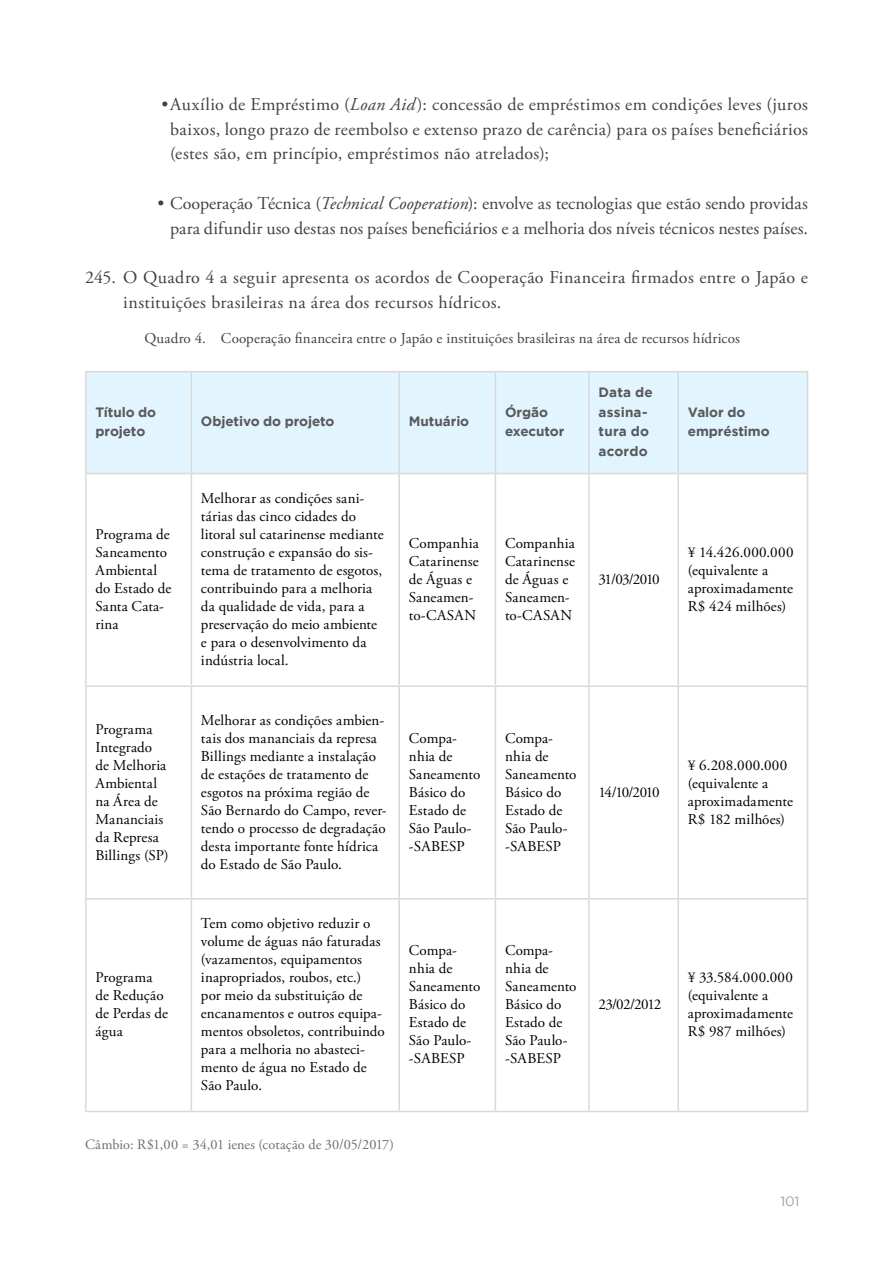
<style>
.page{position:relative;width:893px;height:1263px;background:#fff}
.page>*{position:absolute;margin:0;border:0;box-sizing:border-box;transform-origin:0 0}
.t1{font:18px/24.8px "Adobe Garamond Pro";letter-spacing:.01em;color:#414142;text-align:justify}
.Tabela_básico{font:15px/18px "Adobe Garamond Pro";letter-spacing:.005em;color:#000}
.t2{font:15px "Adobe Garamond Pro";letter-spacing:.01em;color:#414142}
.Footnote{font:14.25px "Adobe Garamond Pro";letter-spacing:.005em;color:#6d6f71}
.Tabela_topo_claro{font:700 13.5px/19.5px "Gotham";letter-spacing:-.005em;color:#58595b}
.Tabela_topo_claro-2{font:700 13.5px/19.5px "Gotham";letter-spacing:.015em;color:#58595b}
.t3{font:13.5px "Gotham";color:#9ea0a2}
.s1{font-style:italic}
</style>
<div class="page">
<div style="left:87px;top:372px;width:720px;height:101px;background:#e2f4fd"></div>
<svg style="left:87px;top:474px;width:720px;height:637px"></svg>
<hr style="left:85px;top:371px;width:106px;height:1px;background:#d9d9d9">
<hr style="left:85px;top:372px;width:2px;height:101px;background:#d9d9d9">
<hr style="left:191px;top:371px;width:208px;height:1px;background:#d9d9d9">
<hr style="left:191px;top:372px;width:1px;height:101px;background:#d9d9d9">
<hr style="left:399px;top:371px;width:96px;height:1px;background:#d9d9d9">
<hr style="left:398px;top:372px;width:2px;height:101px;background:#d9d9d9">
<hr style="left:495px;top:371px;width:94px;height:1px;background:#d9d9d9">
<hr style="left:495px;top:372px;width:1px;height:101px;background:#d9d9d9">
<hr style="left:589px;top:371px;width:89px;height:1px;background:#d9d9d9">
<hr style="left:588px;top:372px;width:2px;height:101px;background:#d9d9d9">
<hr style="left:678px;top:371px;width:130px;height:1px;background:#d9d9d9">
<hr style="left:677px;top:372px;width:2px;height:101px;background:#d9d9d9">
<hr style="left:807px;top:372px;width:1px;height:101px;background:#d9d9d9">
<hr style="left:85px;top:473px;width:106px;height:1px;background:#d9d9d9">
<hr style="left:85px;top:474px;width:2px;height:211px;background:#d9d9d9">
<hr style="left:191px;top:473px;width:208px;height:1px;background:#d9d9d9">
<hr style="left:191px;top:474px;width:1px;height:211px;background:#d9d9d9">
<hr style="left:399px;top:473px;width:96px;height:1px;background:#d9d9d9">
<hr style="left:398px;top:474px;width:2px;height:211px;background:#d9d9d9">
<hr style="left:495px;top:473px;width:94px;height:1px;background:#d9d9d9">
<hr style="left:495px;top:474px;width:1px;height:211px;background:#d9d9d9">
<hr style="left:589px;top:473px;width:89px;height:1px;background:#d9d9d9">
<hr style="left:588px;top:474px;width:2px;height:211px;background:#d9d9d9">
<hr style="left:678px;top:473px;width:130px;height:1px;background:#d9d9d9">
<hr style="left:677px;top:474px;width:2px;height:211px;background:#d9d9d9">
<hr style="left:807px;top:474px;width:1px;height:211px;background:#d9d9d9">
<hr style="left:85px;top:685px;width:106px;height:2px;background:#d9d9d9">
<hr style="left:85px;top:687px;width:2px;height:211px;background:#d9d9d9">
<hr style="left:191px;top:685px;width:208px;height:2px;background:#d9d9d9">
<hr style="left:191px;top:687px;width:1px;height:211px;background:#d9d9d9">
<hr style="left:399px;top:685px;width:96px;height:2px;background:#d9d9d9">
<hr style="left:398px;top:687px;width:2px;height:211px;background:#d9d9d9">
<hr style="left:495px;top:685px;width:94px;height:2px;background:#d9d9d9">
<hr style="left:495px;top:687px;width:1px;height:211px;background:#d9d9d9">
<hr style="left:589px;top:685px;width:89px;height:2px;background:#d9d9d9">
<hr style="left:588px;top:687px;width:2px;height:211px;background:#d9d9d9">
<hr style="left:678px;top:685px;width:130px;height:2px;background:#d9d9d9">
<hr style="left:677px;top:687px;width:2px;height:211px;background:#d9d9d9">
<hr style="left:807px;top:687px;width:1px;height:211px;background:#d9d9d9">
<hr style="left:85px;top:898px;width:106px;height:1px;background:#d9d9d9">
<hr style="left:85px;top:899px;width:2px;height:212px;background:#d9d9d9">
<hr style="left:191px;top:898px;width:208px;height:1px;background:#d9d9d9">
<hr style="left:191px;top:899px;width:1px;height:212px;background:#d9d9d9">
<hr style="left:399px;top:898px;width:96px;height:1px;background:#d9d9d9">
<hr style="left:398px;top:899px;width:2px;height:212px;background:#d9d9d9">
<hr style="left:495px;top:898px;width:94px;height:1px;background:#d9d9d9">
<hr style="left:495px;top:899px;width:1px;height:212px;background:#d9d9d9">
<hr style="left:589px;top:898px;width:89px;height:1px;background:#d9d9d9">
<hr style="left:588px;top:899px;width:2px;height:212px;background:#d9d9d9">
<hr style="left:678px;top:898px;width:130px;height:1px;background:#d9d9d9">
<hr style="left:677px;top:899px;width:2px;height:212px;background:#d9d9d9">
<hr style="left:807px;top:899px;width:1px;height:212px;background:#d9d9d9">
<hr style="left:85px;top:1111px;width:106px;height:1px;background:#d9d9d9">
<hr style="left:191px;top:1111px;width:208px;height:1px;background:#d9d9d9">
<hr style="left:399px;top:1111px;width:96px;height:1px;background:#d9d9d9">
<hr style="left:495px;top:1111px;width:94px;height:1px;background:#d9d9d9">
<hr style="left:589px;top:1111px;width:89px;height:1px;background:#d9d9d9">
<hr style="left:678px;top:1111px;width:130px;height:1px;background:#d9d9d9">
<p class="t1" style="left:170px;top:92px;width:639px;text-indent:-9px">•Auxílio de Empréstimo (<span class="s1">Loan Aid</span>): concessão de empréstimos em condições leves (juros baixos, longo prazo de reembolso e extenso prazo de carência) para os países beneficiários (estes são, em princípio, empréstimos não atrelados);</p>
<p class="t1" style="left:157px;top:191px;width:652px;text-align:right">• Cooperação Técnica (<span class="s1">Technical Cooperation</span>): envolve as tecnologias que estão sendo providas para difundir uso destas nos países beneficiários e a melhoria dos níveis técnicos nestes países.</p>
<p class="t1" style="left:123px;top:266px;width:686px;text-indent:-38px">245. O Quadro 4 a seguir apresenta os acordos de Cooperação Financeira firmados entre o Japão e instituições brasileiras na área dos recursos hídricos.</p>
<p class="t2" style="left:145px;top:330px;width:597px">Quadro 4. Cooperação financeira entre o Japão e instituições brasileiras na área de recursos hídricos</p>
<p class="Tabela_topo_claro" style="left:95px;top:402px;width:62px">Título do projeto</p>
<p class="Tabela_topo_claro" style="left:201px;top:412px;width:135px">Objetivo do projeto</p>
<p class="Tabela_topo_claro" style="left:409px;top:412px;width:62px">Mutuário</p>
<p class="Tabela_topo_claro" style="left:505px;top:402px;width:61px">Órgão executor</p>
<p class="Tabela_básico" style="left:95px;top:526px;width:78px">Programa de<br>Saneamento<br>Ambiental do Estado de<br>Santa Cata&shy;rina</p>
<p class="Tabela_básico" style="left:201px;top:490px;width:184px">Melhorar as condições sani&shy;tárias das cinco cidades do litoral sul catarinense mediante construção e expansão do sis&shy;tema de tratamento de esgotos, contribuindo para a melhoria da qualidade de vida, para a preservação do meio ambiente e para o desenvolvimento da indústria local.</p>
<p class="Tabela_básico" style="left:95px;top:721px;width:75px">Programa<br>Integrado de Melhoria<br>Ambiental na Área de<br>Mananciais da Represa<br>Billings (SP)</p>
<p class="Tabela_básico" style="left:201px;top:712px;width:187px">Melhorar as condições ambien&shy;tais dos mananciais da represa<br>Billings mediante a instalação de estações de tratamento de esgotos na próxima região de<br>São Bernardo do Campo, rever&shy;tendo o processo de degradação desta importante fonte hídrica do Estado de São Paulo.</p>
<p class="Tabela_básico" style="left:409px;top:535px;width:72px">Companhia<br>Catarinense de Águas e<br>Saneamen&shy;to-CASAN</p>
<p class="Tabela_básico" style="left:505px;top:535px;width:72px">Companhia<br>Catarinense de Águas e<br>Saneamen&shy;to-CASAN</p>
<p class="Tabela_básico" style="left:409px;top:730px;width:73px">Compa&shy;nhia de<br>Saneamento<br>Básico do<br>Estado de<br>São Paulo--SABESP</p>
<p class="Tabela_básico" style="left:505px;top:730px;width:73px">Compa&shy;nhia de<br>Saneamento<br>Básico do<br>Estado de<br>São Paulo--SABESP</p>
<p class="Tabela_básico" style="left:95px;top:969px;width:74px">Programa de Redução de Perdas de água</p>
<p class="Tabela_básico" style="left:201px;top:915px;width:185px">Tem como objetivo reduzir o volume de águas não faturadas (vazamentos, equipamentos inapropriados, roubos, etc.)<br>por meio da substituição de encanamentos e outros equipa&shy;mentos obsoletos, contribuindo para a melhoria no abasteci&shy;mento de água no Estado de<br>São Paulo.</p>
<p class="Tabela_básico" style="left:409px;top:942px;width:73px">Compa&shy;nhia de<br>Saneamento<br>Básico do<br>Estado de<br>São Paulo--SABESP</p>
<p class="Tabela_básico" style="left:505px;top:942px;width:73px">Compa&shy;nhia de<br>Saneamento<br>Básico do<br>Estado de<br>São Paulo--SABESP</p>
<p class="Footnote" style="left:85px;top:1136px;width:310px">Câmbio: R$1,00 = 34,01 ienes (cotação de 30/05/2017)</p>
<p class="Tabela_topo_claro-2" style="left:599px;top:382px;width:56px">Data de assina&shy;tura do acordo</p>
<p class="Tabela_básico" style="left:599px;top:571px;width:63px">31/03/2010</p>
<p class="Tabela_básico" style="left:599px;top:784px;width:63px">14/10/2010</p>
<p class="Tabela_básico" style="left:599px;top:996px;width:64px">23/02/2012</p>
<p class="Tabela_topo_claro" style="left:688px;top:402px;width:83px">Valor do empréstimo</p>
<p class="Tabela_básico" style="left:688px;top:544px;width:107px">¥ 14.426.000.000 (equivalente a aproximadamente<br>R$ 424 milhões)</p>
<p class="Tabela_básico" style="left:688px;top:757px;width:107px">¥ 6.208.000.000 (equivalente a aproximadamente<br>R$ 182 milhões)</p>
<p class="Tabela_básico" style="left:688px;top:969px;width:107px">¥ 33.584.000.000 (equivalente a aproximadamente<br>R$ 987 milhões)</p>
<p class="t3" style="left:780px;top:1194px;width:21px">101</p>
</div>
